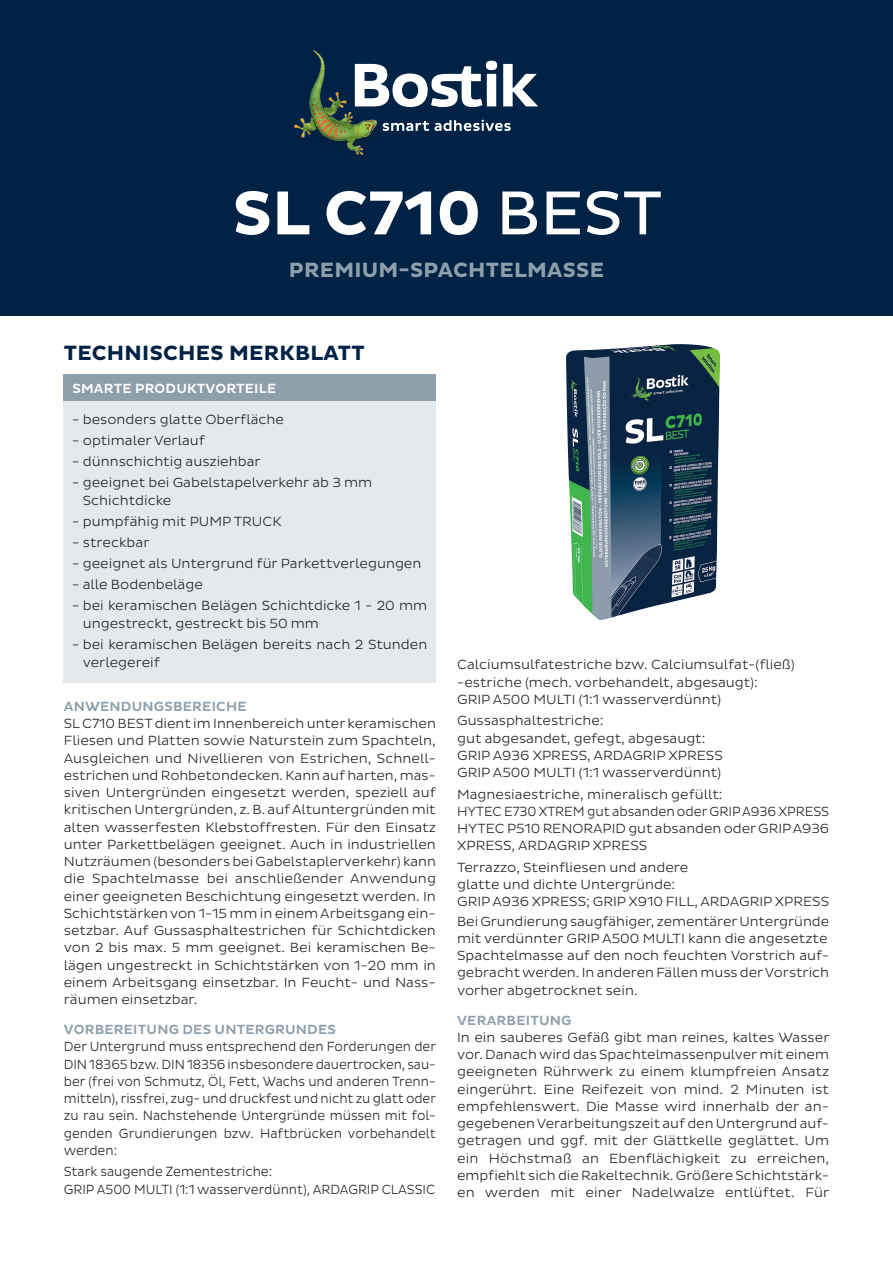
<style>
.page{position:relative;width:893px;height:1263px;background:#fff}
.page>*{position:absolute;margin:0;border:0;box-sizing:border-box;transform-origin:0 0}
.t1{font:700 63px "Bostik";color:#fff}
.t2{font:700 21px "Bostik";letter-spacing:.015em;color:#8c9faa}
.t3{font:700 21px "Bostik";letter-spacing:.015em;color:#002245}
.t4{font:300 13.5px/17.2px "Bostik";color:#231f20}
.t5{font:300 13.5px/17.2px "Bostik";color:#231f20;text-align:justify;scale:.92 1}
.t6{font:500 13.5px "Bostik";letter-spacing:.015em;color:#8c9faa}
.t7{font:500 13.5px "Bostik";letter-spacing:.015em;color:#fff}
.s1{font-weight:400}
</style>
<div class="page">
<div style="left:0;top:0;width:893px;height:316px;background:#002245"></div>
<img style="left:295px;top:51px;width:82px;height:103px">
<svg style="left:383px;top:121px;width:46px;height:10px"></svg>
<svg style="left:435px;top:120px;width:76px;height:11px"></svg>
<svg style="left:355px;top:61px;width:183px;height:46px"></svg>
<img style="left:566px;top:344px;width:154px;height:276px">
<div style="left:64px;top:374px;width:372px;height:27px;background:#8c9faa"></div>
<div style="left:64px;top:401px;width:372px;height:281px;background:#e4e9ed"></div>
<h1 class="t1" style="left:233px;top:177px;width:431px">SL C710 <span class="s1">BEST</span></h1>
<h2 class="t2" style="left:289px;top:257px;width:317px">PREMIUM-SPACHTELMASSE</h2>
<h2 class="t3" style="left:64px;top:341px;width:302px">TECHNISCHES MERKBLATT</h2>
<p class="t7" style="left:72px;top:381px;width:206px">SMARTE PRODUKTVORTEILE</p>
<p class="t4" style="left:72px;top:411px;width:213px">- besonders glatte Oberfläche</p>
<p class="t4" style="left:72px;top:432px;width:134px">- optimaler Verlauf</p>
<p class="t4" style="left:72px;top:453px;width:190px">- dünnschichtig ausziehbar</p>
<p class="t4" style="left:83px;top:474px;width:291px;line-height:18px;text-indent:-11px">- geeignet bei Gabelstapelverkehr ab 3 mm<br>Schichtdicke</p>
<p class="t4" style="left:72px;top:513px;width:211px">- pumpfähig mit PUMP TRUCK</p>
<p class="t4" style="left:72px;top:534px;width:79px">- streckbar</p>
<p class="t4" style="left:72px;top:555px;width:351px">- geeignet als Untergrund für Parkettverlegungen</p>
<p class="t4" style="left:72px;top:576px;width:132px">- alle Bodenbeläge</p>
<p class="t4" style="left:83px;top:597px;width:346px;line-height:18px;text-indent:-11px">- bei keramischen Belägen Schichtdicke 1 - 20 mm ungestreckt, gestreckt bis 50 mm</p>
<p class="t4" style="left:83px;top:636px;width:346px;line-height:18px;text-indent:-11px">- bei keramischen Belägen bereits nach 2 Stunden verlegereif</p>
<p class="t6" style="left:64px;top:698px;width:184px">ANWENDUNGSBEREICHE</p>
<p class="t4" style="left:64px;top:715px;width:374px;text-align:justify">SL C710 BEST dient im Innenbereich unter keramischen Fliesen und Platten sowie Naturstein zum Spachteln, Ausgleichen und Nivellieren von Estrichen, Schnell&shy;estrichen und Rohbetondecken. Kann auf harten, mas&shy;siven Untergründen eingesetzt werden, speziell auf kritischen Untergründen, z. B. auf Altuntergründen mit alten wasserfesten Klebstoffresten. Für den Einsatz unter Parkettbelägen geeignet. Auch in industriellen Nutzräumen (besonders bei Gabelstaplerverkehr) kann die Spachtelmasse bei anschließender Anwendung einer geeigneten Beschichtung eingesetzt werden. In Schichtstärken von 1-15 mm in einem Arbeitsgang ein&shy;setzbar. Auf Gussasphaltestrichen für Schichtdicken von 2 bis max. 5 mm geeignet. Bei keramischen Be&shy;lägen ungestreckt in Schichtstärken von 1-20 mm in einem Arbeitsgang einsetzbar. In Feucht- und Nass&shy;räumen einsetzbar.</p>
<p class="t6" style="left:64px;top:1022px;width:274px">VORBEREITUNG DES UNTERGRUNDES</p>
<p class="t5" style="left:64px;top:1038px;width:406px">Der Untergrund muss entsprechend den Forderungen der DIN 18365 bzw. DIN 18356 insbesondere dauertrocken, sau&shy;ber (frei von Schmutz, Öl, Fett, Wachs und anderen Trenn&shy;mitteln), rissfrei, zug- und druckfest und nicht zu glatt oder zu rau sein. Nachstehende Untergründe müssen mit fol&shy;genden Grundierungen bzw. Haftbrücken vorbehandelt werden:</p>
<p class="t5" style="left:64px;top:1163px;width:405px">Stark saugende Zementestriche:<br>GRIP A500 MULTI (1:1 wasserverdünnt), ARDAGRIP CLASSIC</p>
<p class="t4" style="left:457px;top:656px;width:339px">Calciumsulfatestriche bzw. Calciumsulfat-(fließ) -estriche (mech. vorbehandelt, abgesaugt):<br>GRIP A500 MULTI (1:1 wasserverdünnt)</p>
<p class="t4" style="left:457px;top:712px;width:267px">Gussasphaltestriche:<br>gut abgesandet, gefegt, abgesaugt:<br>GRIP A936 XPRESS, ARDAGRIP XPRESS GRIP A500 MULTI (1:1 wasserverdünnt)</p>
<p class="t4" style="left:457px;top:785px;width:374px">Magnesiaestriche, mineralisch gefüllt:<br>HYTEC E730 XTREM gut absanden oder GRIP A936 XPRESS HYTEC P510 RENORAPID gut absanden oder GRIP A936<br>XPRESS, ARDAGRIP XPRESS</p>
<p class="t4" style="left:457px;top:859px;width:374px">Terrazzo, Steinfliesen und andere<br>glatte und dichte Untergründe:<br>GRIP A936 XPRESS; GRIP X910 FILL, ARDAGRIP XPRESS</p>
<p class="t4" style="left:457px;top:912px;width:374px">Bei Grundierung saugfähiger, zementärer Untergründe mit verdünnter GRIP A500 MULTI kann die angesetzte Spachtelmasse auf den noch feuchten Vorstrich auf&shy;gebracht werden. In anderen Fällen muss der Vorstrich vorher abgetrocknet sein.</p>
<p class="t6" style="left:457px;top:1012px;width:116px">VERARBEITUNG</p>
<p class="t4" style="left:457px;top:1029px;width:374px;text-align:justify">In ein sauberes Gefäß gibt man reines, kaltes Wasser vor. Danach wird das Spachtelmassenpulver mit einem geeigneten Rührwerk zu einem klumpfreien Ansatz eingerührt. Eine Reifezeit von mind. 2 Minuten ist empfehlenswert. Die Masse wird innerhalb der an&shy;gegebenen Verarbeitungszeit auf den Untergrund auf&shy;getragen und ggf. mit der Glättkelle geglättet. Um ein Höchstmaß an Ebenflächigkeit zu erreichen, empfiehlt sich die Rakeltechnik. Größere Schichtstärk&shy;en werden mit einer Nadelwalze entlüftet. Für</p>
</div>
